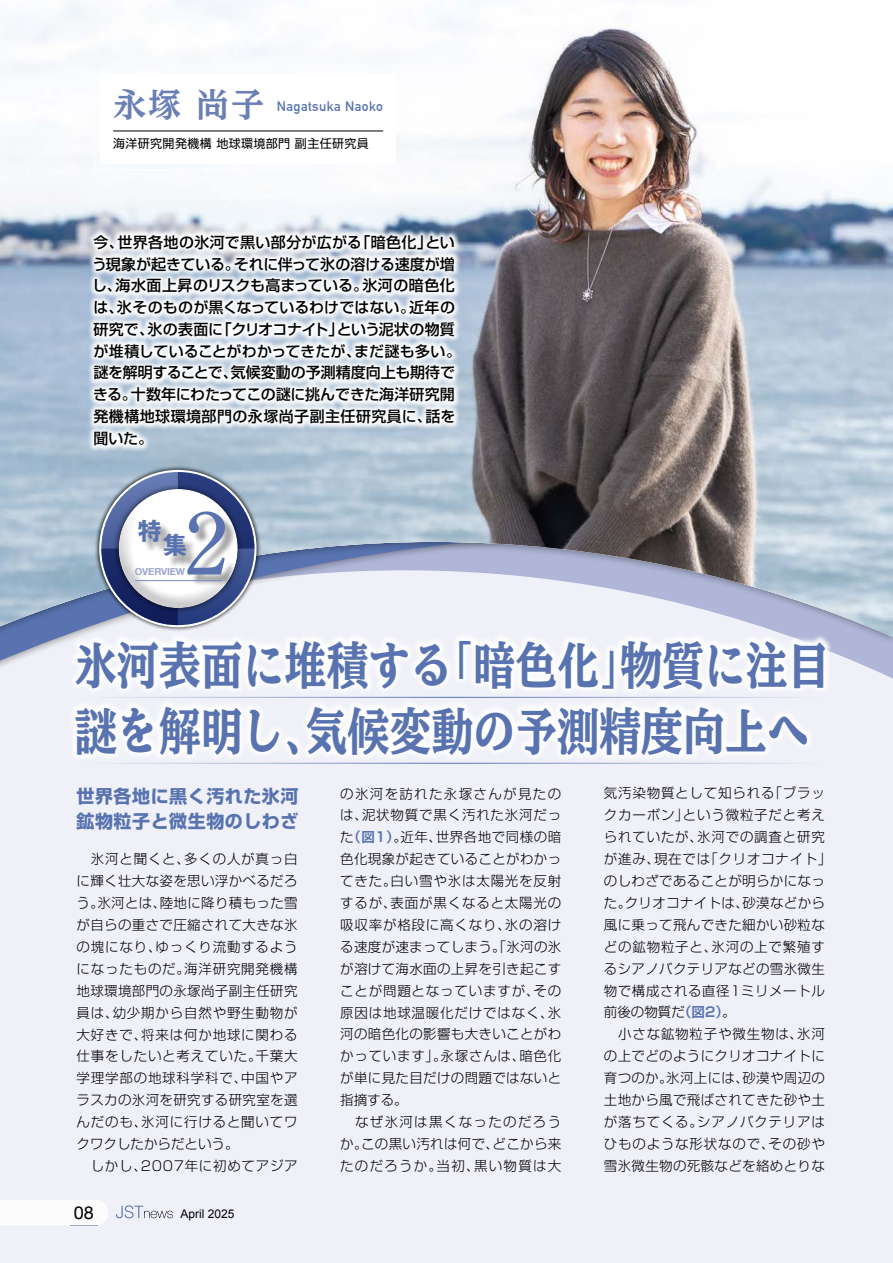
<style>
.page{position:relative;width:893px;height:1263px;background:#fff}
.page>*{position:absolute;margin:0;border:0;box-sizing:border-box;transform-origin:0 0}
.t1{font:87px "Century Old Style Std";color:#5873af}
.t2{font:800 50.25px/66px "TBUD Min Std";letter-spacing:.005em;color:#5873af;scale:.83 1}
.t3{font:700 33px "Reim Yfoz Pro";color:#6a7fb6}
.t4{font:700 24px "Gothic MB101 Pro";color:#5873af}
.t5{font:700 18px/25.5px "Shin Go Pro";letter-spacing:.03em;color:#5873af}
.t6{font:18px "Helvetica Neue";color:#000}
.t7{font:500 15px/21.8px "Shin Go Pro";letter-spacing:.005em;color:#000}
.t8{font:300 13.5px/21.9px "Shin Go Pro";letter-spacing:.055em;color:#000}
.t9{font:300 13.5px/21.9px "Shin Go Pro";letter-spacing:.025em;color:#000}
.t10{font:700 13.5px "DIN Alternate";letter-spacing:.03em;color:#5873af}
.t11{font:12px "Shin Go Pro";letter-spacing:.03em;color:#000}
.t12{font:12px "Arial";color:#000}
.t13{font:700 9.75px "Helvetica Neue";letter-spacing:-.02em;color:#9ea7ce}
.s1{font-family:"Shin Go Pro De";font-weight:700;color:#5873af}
</style>
<div class="page">
<div style="left:0;top:64px;width:893px;height:1199px;background:#f0f1f8"></div>
<img style="left:0;top:0;width:893px;height:637px">
<div style="left:68px;top:633px;width:765px;height:129px;background:#fff;opacity:.95"></div>
<div style="left:87px;top:228px;width:375px;height:224px;background:#fff;opacity:.96"></div>
<hr style="left:77px;top:763px;width:749px;height:1px;background:#5873af">
<hr style="left:77px;top:697px;width:749px;height:1px;background:#5873af">
<div style="left:95px;top:465px;width:166px;height:167px;background:#000;opacity:.75"></div>
<svg style="left:101px;top:472px;width:153px;height:153px"></svg>
<svg style="left:101px;top:472px;width:153px;height:153px;background:#354784"></svg>
<div style="left:113px;top:483px;width:131px;height:131px;background:#000;opacity:.55"></div>
<div style="left:117px;top:488px;width:121px;height:85px;background:#fff;opacity:.75"></div>
<div style="left:117px;top:507px;width:121px;height:103px;background:#000;opacity:.2"></div>
<div style="left:191px;top:515px;width:46px;height:71px;background:#000;opacity:.35"></div>
<hr style="left:135px;top:580px;width:88px;height:1px;background:#7c8cbe">
<div style="left:141px;top:522px;width:57px;height:46px;background:#000;opacity:.35"></div>
<div style="left:100px;top:74px;width:296px;height:90px;background:#fff"></div>
<svg style="left:93px;top:76px;width:301px;height:95px"></svg>
<hr style="left:113px;top:131px;width:270px;height:1px;background:#000">
<div style="left:0;top:1200px;width:108px;height:26px;background:#fcfcfd"></div>
<svg style="left:116px;top:1205px;width:57px;height:13px"></svg>
<h3 class="t3" style="left:113px;top:77px;width:152px">永塚 尚子</h3>
<p class="t10" style="left:277px;top:96px;width:108px">Nagatsuka Naoko</p>
<p class="t11" style="left:113px;top:133px;width:257px">海洋研究開発機構 地球環境部門 副主任研究員</p>
<p class="t7" style="left:92px;top:229px;width:371px">今、世界各地の氷河で黒い部分が広がる「暗色化」という現象が起きている。それに伴って氷の溶ける速度が増し、海水面上昇のリスクも高まっている。氷河の暗色化は、氷そのものが黒くなっているわけではない。近年の研究で、氷の表面に「クリオコナイト」という泥状の物質が堆積していることがわかってきたが、まだ謎も多い。謎を解明することで、気候変動の予測精度向上も期待できる。十数年にわたってこの謎に挑んできた海洋研究開発機構地球環境部門の永塚尚子副主任研究員に、話を聞いた。</p>
<h1 class="t1" style="left:185px;top:487px;width:45px">2</h1>
<h3 class="t4" style="left:138px;top:510px;width:25px">特</h3>
<h3 class="t4" style="left:163px;top:525px;width:25px">集</h3>
<p class="t13" style="left:135px;top:564px;width:52px">OVERVIEW</p>
<h2 class="t2" style="left:75px;top:633px;width:911px">氷河表面に堆積する「暗色化」物質に注目謎を解明し、気候変動の予測精度向上へ</h2>
<h3 class="t5" style="left:77px;top:781px;width:223px">世界各地に黒く汚れた氷河鉱物粒子と微生物のしわざ</h3>
<p class="t8" style="left:77px;top:846px;width:223px">　氷河と聞くと、多くの人が真っ白に輝く壮大な姿を思い浮かべるだろう。氷河とは、陸地に降り積もった雪が自らの重さで圧縮されて大きな氷の塊になり、ゆっくり流動するようになったものだ。海洋研究開発機構地球環境部門の永塚尚子副主任研究員は、幼少期から自然や野生動物が大好きで、将来は何か地球に関わる仕事をしたいと考えていた。千葉大学理学部の地球科学科で、中国やアラスカの氷河を研究する研究室を選んだのも、氷河に行けると聞いてワクワクしたからだという。<br>　しかし、2007年に初めてアジア</p>
<h3 class="t6" style="left:74px;top:1199px;width:22px">08</h3>
<p class="t12" style="left:180px;top:1206px;width:56px">April 2025</p>
<p class="t8" style="left:340px;top:781px;width:223px">の氷河を訪れた永塚さんが見たのは、泥状物質で黒く汚れた氷河だった<span class="s1">（図1）</span>。近年、世界各地で同様の暗色化現象が起きていることがわかってきた。白い雪や氷は太陽光を反射するが、表面が黒くなると太陽光の吸収率が格段に高くなり、氷の溶ける速度が速まってしまう。「氷河の氷が溶けて海水面の上昇を引き起こすことが問題となっていますが、その原因は地球温暖化だけではなく、氷河の暗色化の影響も大きいことがわかっています」。永塚さんは、暗色化が単に見た目だけの問題ではないと指摘する。<br>　なぜ氷河は黒くなったのだろうか。この黒い汚れは何で、どこから来たのだろうか。当初、黒い物質は大</p>
<p class="t9" style="left:604px;top:781px;width:229px">気汚染物質として知られる「ブラックカーボン」という微粒子だと考えられていたが、氷河での調査と研究が進み、現在では「クリオコナイト」のしわざであることが明らかになった。クリオコナイトは、砂漠などから風に乗って飛んできた細かい砂粒などの鉱物粒子と、氷河の上で繁殖するシアノバクテリアなどの雪氷微生物で構成される直径1ミリメートル前後の物質だ<span class="s1">（図2）</span>。<br>　小さな鉱物粒子や微生物は、氷河の上でどのようにクリオコナイトに育つのか。氷河上には、砂漠や周辺の土地から風で飛ばされてきた砂や土が落ちてくる。シアノバクテリアはひものような形状なので、その砂や雪氷微生物の死骸などを絡めとりな</p>
</div>
